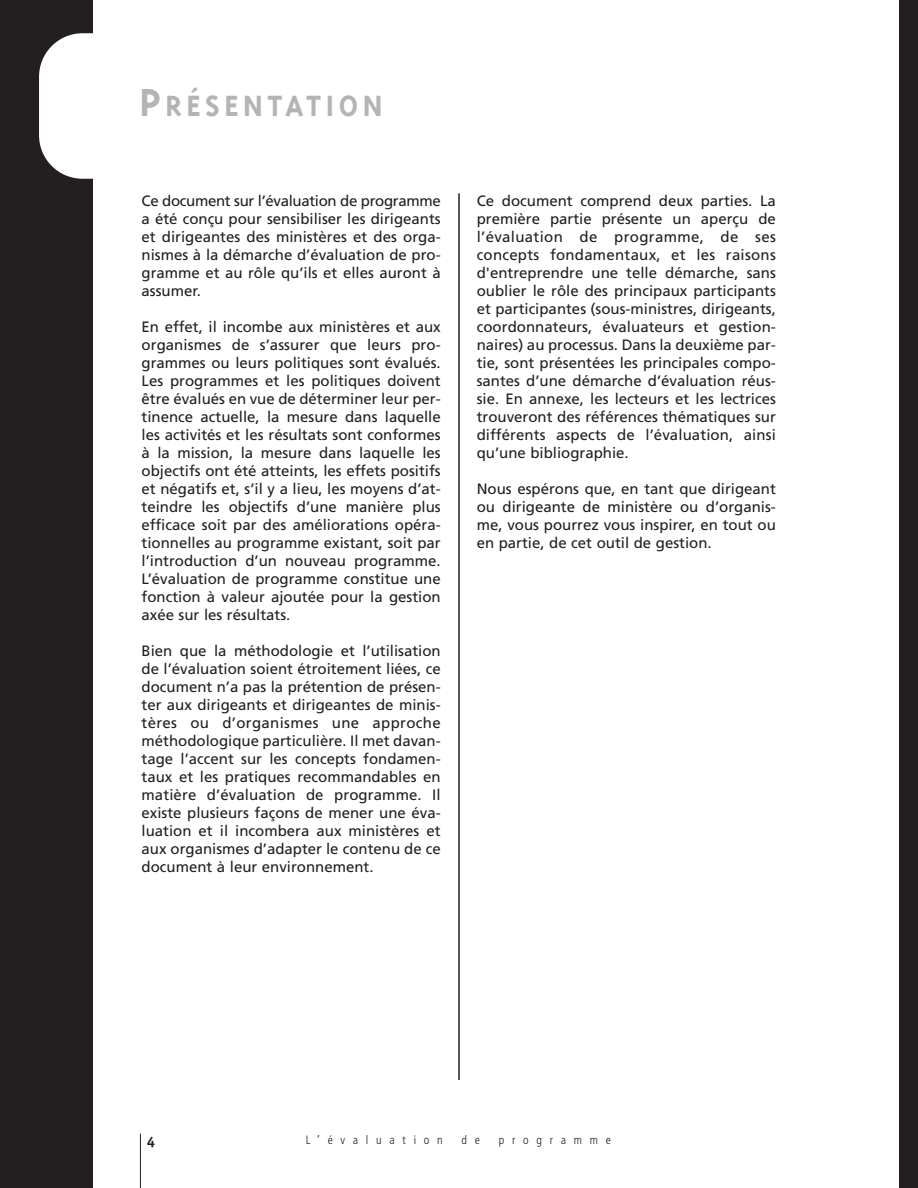
<style>
.page{position:relative;width:918px;height:1188px;background:#fff}
.page>*{position:absolute;margin:0;border:0;box-sizing:border-box;transform-origin:0 0}
.t1{font:700 33.75px "Triplex";letter-spacing:.13em;color:#b2b4b6}
.t2{font:15px/18px "Frutiger";color:#231f20;text-align:justify}
.t3{font:700 15px "Officina Sans";color:#231f20}
.t4{font:300 condensed 12px "Frutiger";letter-spacing:.65em;color:#231f20}
.s1{font-size:45px}
</style>
<div class="page">
<div style="left:0;top:0;width:93px;height:1188px;background:#231f20"></div>
<div style="left:39px;top:33px;width:601px;height:146px;background:#fff;border-radius:43px"></div>
<hr style="left:140px;top:1134px;width:1px;height:54px;background:#231f20">
<div style="left:900px;top:0;width:18px;height:1188px;background:#231f20"></div>
<hr style="left:459px;top:194px;width:1px;height:886px;background:#231f20">
<h1 class="t1" style="left:139px;top:91px;width:245px"><span class="s1">P</span>RÉSENTATION</h1>
<p class="t2" style="left:142px;top:193px;width:301px">Ce document sur l’évaluation de programme a été conçu pour sensibiliser les dirigeants et dirigeantes des ministères et des orga&shy;nismes à la démarche d’évaluation de pro&shy;gramme et au rôle qu’ils et elles auront à assumer.</p>
<p class="t2" style="left:142px;top:319px;width:301px">En effet, il incombe aux ministères et aux organismes de s’assurer que leurs pro&shy;grammes ou leurs politiques sont évalués.<br>Les programmes et les politiques doivent être évalués en vue de déterminer leur per&shy;tinence actuelle, la mesure dans laquelle les activités et les résultats sont conformes à la mission, la mesure dans laquelle les objectifs ont été atteints, les effets positifs et négatifs et, s’il y a lieu, les moyens d’at&shy;teindre les objectifs d’une manière plus efficace soit par des améliorations opéra&shy;tionnelles au programme existant, soit par l’introduction d’un nouveau programme.<br>L’évaluation de programme constitue une fonction à valeur ajoutée pour la gestion axée sur les résultats.</p>
<p class="t2" style="left:142px;top:643px;width:301px">Bien que la méthodologie et l’utilisation de l’évaluation soient étroitement liées, ce document n’a pas la prétention de présen&shy;ter aux dirigeants et dirigeantes de minis&shy;tères ou d’organismes une approche méthodologique particulière. Il met davan&shy;tage l’accent sur les concepts fondamen&shy;taux et les pratiques recommandables en matière d’évaluation de programme. Il existe plusieurs façons de mener une éva&shy;luation et il incombera aux ministères et aux organismes d’adapter le contenu de ce document à leur environnement.</p>
<p class="t2" style="left:477px;top:193px;width:301px">Ce document comprend deux parties. La première partie présente un aperçu de l’évaluation de programme, de ses concepts fondamentaux, et les raisons d'entreprendre une telle démarche, sans oublier le rôle des principaux participants et participantes (sous-ministres, dirigeants, coordonnateurs, évaluateurs et gestion&shy;naires) au processus. Dans la deuxième par&shy;tie, sont présentées les principales compo&shy;santes d’une démarche d’évaluation réus&shy;sie. En annexe, les lecteurs et les lectrices trouveront des références thématiques sur différents aspects de l’évaluation, ainsi qu’une bibliographie.</p>
<p class="t2" style="left:477px;top:481px;width:301px">Nous espérons que, en tant que dirigeant ou dirigeante de ministère ou d’organis&shy;me, vous pourrez vous inspirer, en tout ou en partie, de cet outil de gestion.</p>
<p class="t3" style="left:147px;top:1136px;width:10px">4</p>
<p class="t4" style="left:306px;top:1135px;width:139px">L’évaluation</p>
<p class="t4" style="left:462px;top:1135px;width:20px">d e</p>
<p class="t4" style="left:499px;top:1135px;width:114px">programme</p>
</div>
